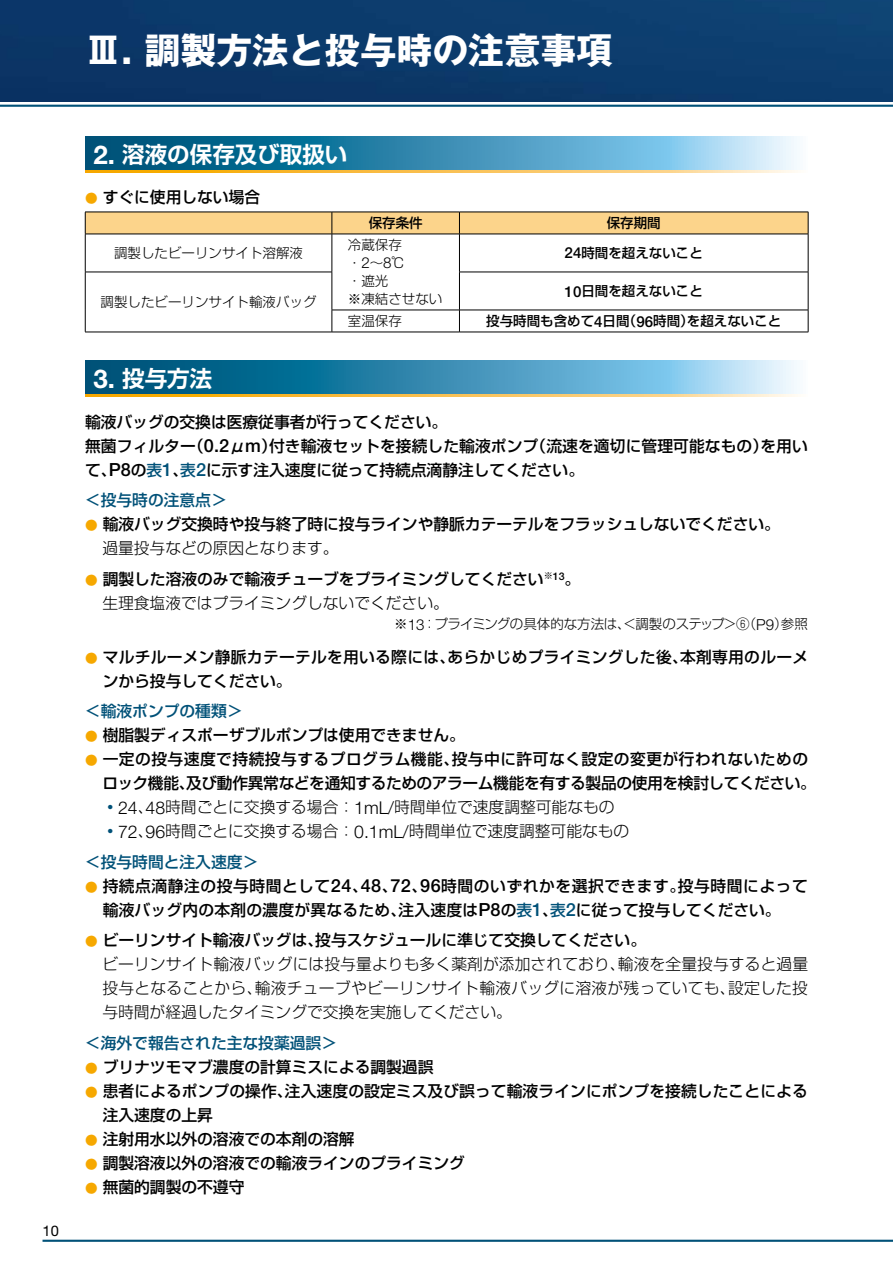
<style>
.page{position:relative;width:893px;height:1263px;background:#fff}
.page>*{position:absolute;margin:0;border:0;box-sizing:border-box;transform-origin:0 0}
.t1{font:700 36px "Gothic MB101 Pro";color:#fff}
.t2{font:700 22.5px "Shin Go Pro De";color:#fff}
.t3{font:500 15.75px/24px "Shin Go Pro";color:#000}
.t4{font:300 15.75px/24px "Shin Go Pro";letter-spacing:.005em;color:#000}
.t5{font:500 15.75px/24px "Shin Go Pro";letter-spacing:.025em;color:#000}
.t6{font:500 15.75px/24px "Shin Go Pro";letter-spacing:.02em;color:#000}
.t7{font:500 15.75px "Shin Go Pro";color:#005178}
.t8{font:14.7px "Helvetica Neue LT Std";color:#000}
.t9{font:500 13.5px "Shin Go Pro";color:#000}
.t10{font:300 13.5px/18px "Shin Go Pro";color:#000}
.t11{font:300 13.5px "Shin Go Pro";letter-spacing:-.02em;color:#000}
.s1{font-family:"Helvetica Neue LT Std";font-size:25.8px}
.s2{font-size:12.6px;color:#f6a800}
.s3{font-family:"Helvetica Neue LT Std";font-size:15.15px}
.s4{font-family:"Helvetica Neue LT Std";font-size:18.15px}
.s5{color:#005178}
.s6{font-family:"Helvetica Neue LT Std";font-size:18.15px;color:#005178}
.s7{font-weight:300}
.s8{font-family:"Helvetica Neue LT Std";font-size:17.7px}
.s9{font-weight:500;color:#005178}
.s10{font-weight:500;font-size:12.6px;color:#f6a800}
.s11{font-weight:500}
</style>
<div class="page">
<div style="left:0;top:0;width:893px;height:101px;background:#0c3b6c"></div>
<hr style="left:0;top:105px;width:893px;height:2px;background:#005178">
<hr style="left:43px;top:1240px;width:850px;height:2px;background:#005178">
<svg style="left:85px;top:136px;width:712px;height:34px;background:#4594b7"></svg>
<svg style="left:85px;top:170px;width:713px;height:2px"></svg>
<hr style="left:85px;top:234px;width:247px;height:1px;background:#000">
<hr style="left:85px;top:234px;width:1px;height:38px;background:#000">
<hr style="left:332px;top:234px;width:127px;height:1px;background:#000">
<hr style="left:332px;top:234px;width:1px;height:38px;background:#000">
<hr style="left:459px;top:234px;width:349px;height:1px;background:#000">
<hr style="left:459px;top:234px;width:1px;height:38px;background:#000">
<hr style="left:808px;top:234px;width:1px;height:38px;background:#000">
<hr style="left:85px;top:272px;width:247px;height:1px;background:#000">
<hr style="left:85px;top:272px;width:1px;height:38px;background:#000">
<hr style="left:332px;top:272px;width:1px;height:38px;background:#000">
<hr style="left:459px;top:272px;width:349px;height:1px;background:#000">
<hr style="left:459px;top:272px;width:1px;height:38px;background:#000">
<hr style="left:808px;top:272px;width:1px;height:38px;background:#000">
<svg style="left:85px;top:310px;width:1px;height:22px"></svg>
<hr style="left:332px;top:310px;width:127px;height:1px;background:#000">
<svg style="left:332px;top:310px;width:1px;height:22px"></svg>
<hr style="left:459px;top:310px;width:349px;height:1px;background:#000">
<svg style="left:459px;top:310px;width:1px;height:22px"></svg>
<svg style="left:808px;top:310px;width:1px;height:22px"></svg>
<hr style="left:85px;top:332px;width:247px;height:1px;background:#000">
<hr style="left:332px;top:332px;width:127px;height:1px;background:#000">
<hr style="left:459px;top:332px;width:349px;height:1px;background:#000">
<svg style="left:85px;top:212px;width:724px;height:22px;background:#efc984"></svg>
<svg style="left:85px;top:360px;width:712px;height:34px;background:#4594b7"></svg>
<svg style="left:85px;top:394px;width:713px;height:3px;background:#f9c356"></svg>
<h1 class="t1" style="left:85px;top:21px;width:529px">Ⅲ. 調製方法と投与時の注意事項</h1>
<p class="t8" style="left:43px;top:1222px;width:18px">10</p>
<h2 class="t2" style="left:94px;top:136px;width:255px"><span class="s1">2.</span> 溶液の保存及び取扱い</h2>
<p class="t3" style="left:85px;top:184px;width:177px"><span class="s2">●</span> すぐに使用しない場合</p>
<p class="t9" style="left:369px;top:212px;width:55px">保存条件</p>
<p class="t9" style="left:607px;top:212px;width:55px">保存期間</p>
<p class="t10" style="left:114px;top:242px;width:190px">調製したビーリンサイト溶解液</p>
<p class="t10" style="left:348px;top:234px;width:96px">冷蔵保存<br>・<span class="s3">2</span>～<span class="s3">8</span>℃<br>・遮光<br>※凍結させない</p>
<p class="t9" style="left:565px;top:242px;width:140px"><span class="s3">24</span>時間を超えないこと</p>
<p class="t9" style="left:565px;top:280px;width:140px"><span class="s3">10</span>日間を超えないこと</p>
<p class="t10" style="left:101px;top:291px;width:217px">調製したビーリンサイト輸液バッグ</p>
<p class="t10" style="left:348px;top:310px;width:56px">室温保存</p>
<p class="t9" style="left:486px;top:310px;width:297px">投与時間も含めて<span class="s3">4</span>日間（<span class="s3">96</span>時間）を超えないこと</p>
<h2 class="t2" style="left:94px;top:360px;width:120px"><span class="s1">3.</span> 投与方法</h2>
<p class="t3" style="left:85px;top:408px;width:724px">輸液バッグの交換は医療従事者が行ってください。<br>無菌フィルター（<span class="s4">0.2</span>μ<span class="s4">m</span>）付き輸液セットを接続した輸液ポンプ（流速を適切に管理可能なもの）を用いて、<span class="s4">P8</span>の<span class="s5">表</span><span class="s6">1</span>、<span class="s5">表</span><span class="s6">2</span>に示す注入速度に従って持続点滴静注してください。</p>
<p class="t7" style="left:85px;top:487px;width:143px">＜投与時の注意点＞</p>
<p class="t3" style="left:85px;top:510px;width:696px"><span class="s2">●</span> 輸液バッグ交換時や投与終了時に投与ラインや静脈カテーテルをフラッシュしないでください。<span class="s7">　過量投与などの原因となります。</span></p>
<p class="t3" style="left:85px;top:565px;width:497px"><span class="s2">●</span> 調製した溶液のみで輸液チューブをプライミングしてください<sup>※</sup><sup>13</sup>。<span class="s7">　生理食塩液ではプライミングしないでください。</span></p>
<p class="t11" style="left:394px;top:613px;width:415px">※<span class="s3">13</span>：プライミングの具体的な方法は、＜調製のステップ＞⑥（<span class="s3">P9</span>）参照</p>
<p class="t6" style="left:103px;top:643px;width:707px;text-indent:-18px"><span class="s2">●</span> マルチルーメン静脈カテーテルを用いる際には、あらかじめプライミングした後、本剤専用のルーメンから投与してください。</p>
<p class="t7" style="left:85px;top:698px;width:159px">＜輸液ポンプの種類＞</p>
<p class="t3" style="left:85px;top:721px;width:381px"><span class="s2">●</span> 樹脂製ディスポーザブルポンプは使用できません。</p>
<p class="t3" style="left:102px;top:745px;width:715px;text-indent:-17px"><span class="s2">●</span> 一定の投与速度で持続投与するプログラム機能、投与中に許可なく設定の変更が行われないためのロック機能、及び動作異常などを通知するためのアラーム機能を有する製品の使用を検討してください。</p>
<p class="t4" style="left:102px;top:793px;width:514px"><span class="s5">•</span><span class="s8">24</span>、<span class="s8">48</span>時間ごとに交換する場合：<span class="s8">1mL/</span>時間単位で速度調整可能なもの</p>
<p class="t4" style="left:85px;top:814px;width:546px;line-height:30.5px;text-indent:17px"><span class="s5">•</span><span class="s8">72</span>、<span class="s8">96</span>時間ごとに交換する場合：<span class="s8">0.1mL/</span>時間単位で速度調整可能なもの<span class="s9">＜投与時間と注入速度＞</span></p>
<p class="t5" style="left:103px;top:872px;width:707px;text-indent:-18px"><span class="s2">●</span> 持続点滴静注の投与時間として<span class="s4">24</span>、<span class="s4">48</span>、<span class="s4">72</span>、<span class="s4">96</span>時間のいずれかを選択できます。投与時間によって輸液バッグ内の本剤の濃度が異なるため、注入速度は<span class="s4">P8</span>の<span class="s5">表</span><span class="s6">1</span>、<span class="s5">表</span><span class="s6">2</span>に従って投与してください。</p>
<p class="t4" style="left:102px;top:926px;width:707px;text-indent:-17px"><span class="s10">●</span> <span class="s11">ビーリンサイト輸液バッグは、投与スケジュールに準じて交換してください。<br></span>ビーリンサイト輸液バッグには投与量よりも多く薬剤が添加されており、輸液を全量投与すると過量投与となることから、輸液チューブやビーリンサイト輸液バッグに溶液が残っていても、設定した投与時間が経過したタイミングで交換を実施してください。</p>
<p class="t7" style="left:85px;top:1030px;width:254px">＜海外で報告された主な投薬過誤＞</p>
<p class="t3" style="left:85px;top:1053px;width:350px"><span class="s2">●</span> ブリナツモマブ濃度の計算ミスによる調製過誤</p>
<p class="t3" style="left:103px;top:1077px;width:707px;text-indent:-18px"><span class="s2">●</span> 患者によるポンプの操作、注入速度の設定ミス及び誤って輸液ラインにポンプを接続したことによる注入速度の上昇</p>
<p class="t3" style="left:85px;top:1125px;width:271px"><span class="s2">●</span> 注射用水以外の溶液での本剤の溶解</p>
<p class="t3" style="left:85px;top:1149px;width:381px"><span class="s2">●</span> 調製溶液以外の溶液での輸液ラインのプライミング</p>
<p class="t3" style="left:85px;top:1173px;width:161px"><span class="s2">●</span> 無菌的調製の不遵守</p>
</div>
